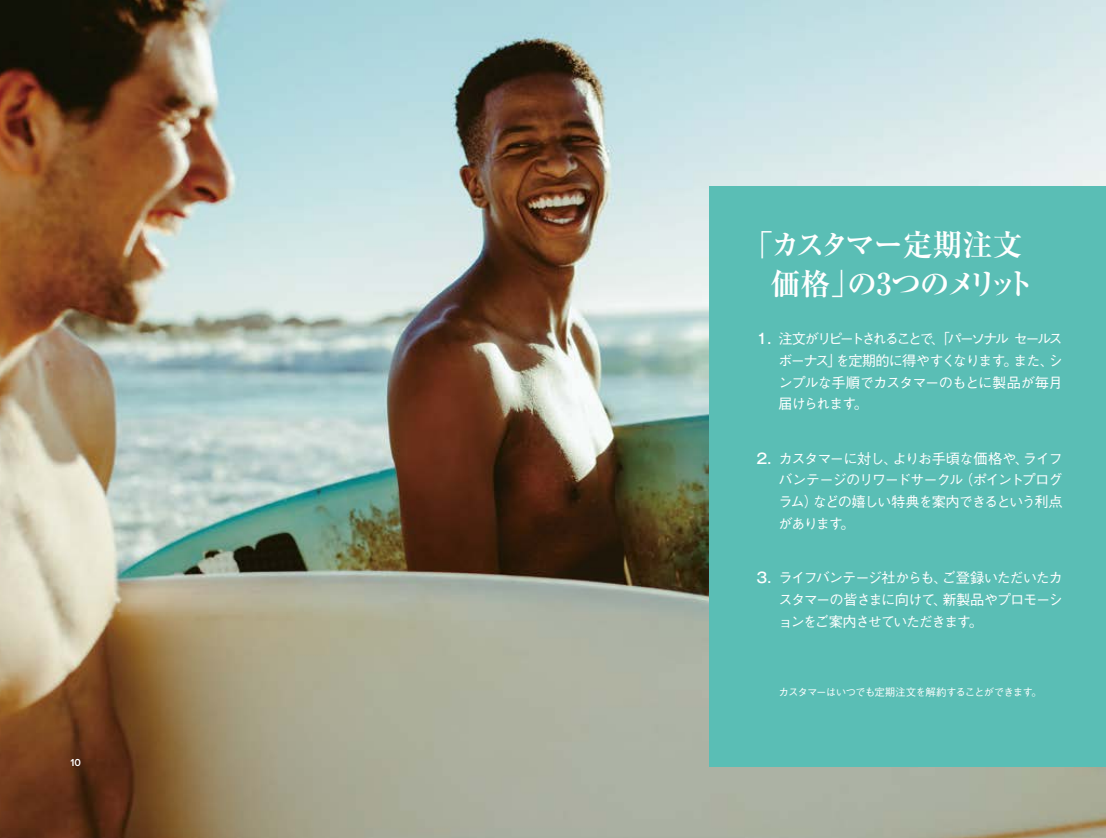
<style>
.page{position:relative;width:1106px;height:838px;background:#fff}
.page>*{position:absolute;margin:0;border:0;box-sizing:border-box;transform-origin:0 0}
.t1{font:700 30px/39px "Ryumin Pr 6";letter-spacing:-.055em;color:#fff}
.t2{font:500 14.25px/21.8px "Gothic BBB Pr 6";letter-spacing:-.09em;color:#fff;text-align:justify}
.t3{font:500 14.25px "Gothic MB101 Pr 6";color:#fff}
.t4{font:500 10.5px "Gothic BBB Pr 6";letter-spacing:-.08em;color:#fff}
.t5{font:600 10.5px "Proxima Nova";color:#fff}
</style>
<div class="page">
<img style="left:0;top:0;width:1106px;height:838px">
<div style="left:709px;top:186px;width:397px;height:580px;background:#5abeb5"></div>
<p class="t5" style="left:70px;top:754px;width:12px">10</p>
<h1 class="t1" style="left:770px;top:224px;width:266px;text-indent:-27px">「カスタマー定期注文価格」の3つのメリット</h1>
<p class="t3" style="left:756px;top:327px;width:17px">1.</p>
<p class="t2" style="left:778px;top:327px;width:286px">注文がリピートされることで、「パーソナル セールスボーナス」を定期的に得やすくなります。また、シンプルな手順でカスタマーのもとに製品が毎月届けられます。</p>
<p class="t3" style="left:756px;top:446px;width:17px">2.</p>
<p class="t2" style="left:778px;top:446px;width:286px">カスタマーに対し、よりお手頃な価格や、ライフバンテージのリワードサークル（ポイントプログラム）などの嬉しい特典を案内できるという利点があります。</p>
<p class="t3" style="left:756px;top:566px;width:17px">3.</p>
<p class="t2" style="left:778px;top:566px;width:286px">ライフバンテージ社からも、ご登録いただいたカスタマーの皆さまに向けて、新製品やプロモーションをご案内させていただきます。</p>
<p class="t4" style="left:778px;top:683px;width:265px">カスタマーはいつでも定期注文を解約することができます。</p>
</div>
